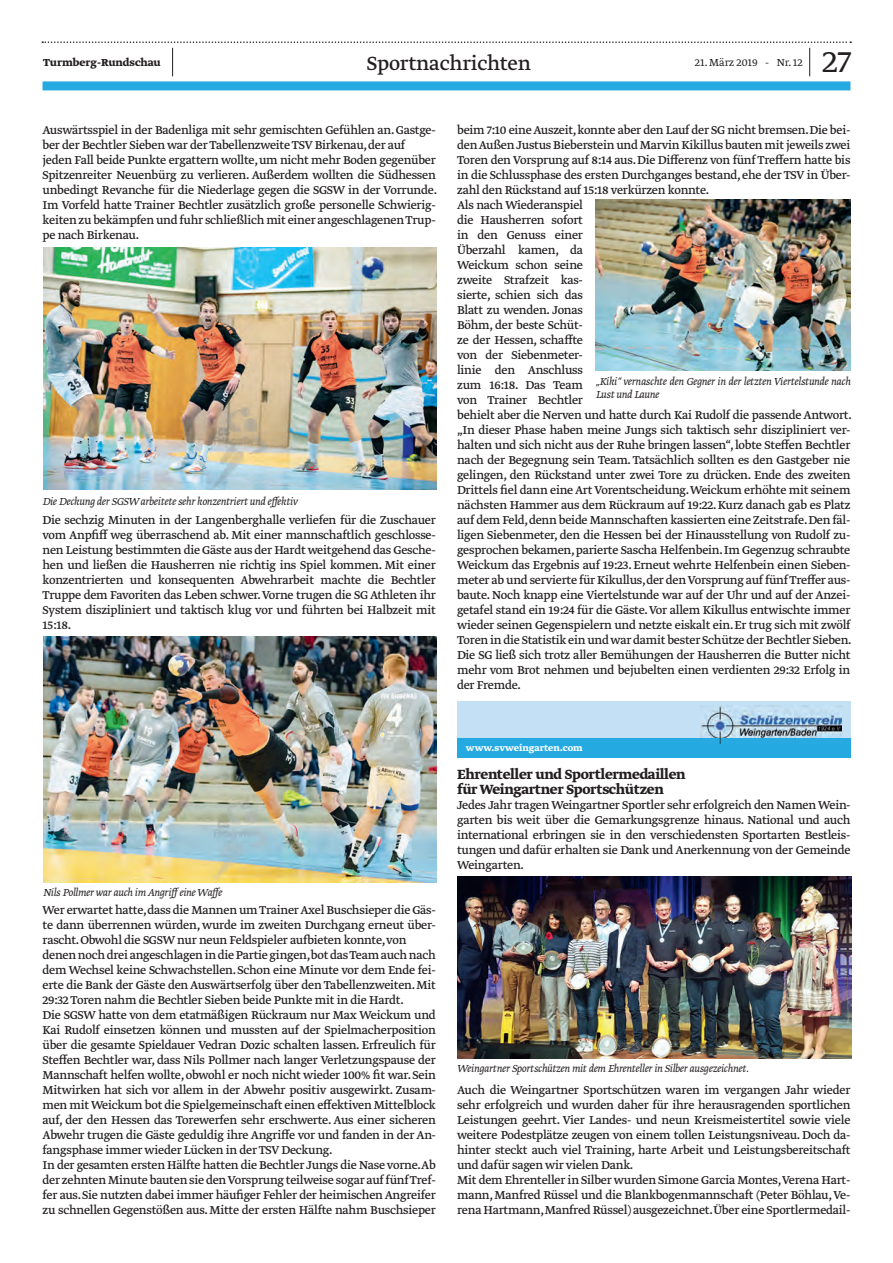
<style>
.page{position:relative;width:893px;height:1263px;background:#fff}
.page>*{position:absolute;margin:0;border:0;box-sizing:border-box;transform-origin:0 0}
.t1{font:300 36px "Greta Text Std";color:#231f20}
.t2{font:22.5px "Greta Text Std";letter-spacing:-.01em;color:#231f20}
.t3{font:700 15.75px/15px "Greta Text Std";letter-spacing:-.02em;color:#231f20}
.t4{font:13.5px/15px "Greta Text Std";letter-spacing:-.02em;color:#231f20}
.t5{font:italic 300 12px/13.5px "Greta Text Std";letter-spacing:-.02em;color:#231f20}
.t6{font:700 12px "Greta Text Std";color:#231f20}
.t7{font:300 12px "Greta Text Std";color:#231f20}
.t8{font:700 10.5px "Greta Text Std";color:#fff}
</style>
<div class="page">
<div style="left:43px;top:81px;width:807px;height:9px;background:#24aae1"></div>
<svg style="left:42px;top:41px;width:809px;height:35px"></svg>
<img style="left:43px;top:247px;width:394px;height:243px">
<img style="left:43px;top:636px;width:394px;height:246px">
<img style="left:596px;top:200px;width:255px;height:171px">
<div style="left:458px;top:701px;width:393px;height:57px;background:#c3e0f4"></div>
<div style="left:458px;top:738px;width:393px;height:20px;background:#24aae1"></div>
<img style="left:701px;top:706px;width:140px;height:38px">
<img style="left:458px;top:877px;width:393px;height:182px">
<p class="t6" style="left:43px;top:56px;width:119px">Turmberg-Rundschau</p>
<h2 class="t2" style="left:367px;top:50px;width:166px">Sportnachrichten</h2>
<p class="t7" style="left:695px;top:56px;width:109px">21. März 2019 - Nr. 12</p>
<h1 class="t1" style="left:822px;top:41px;width:30px">27</h1>
<p class="t4" style="left:43px;top:123px;width:396px">Auswärtsspiel in der Badenliga mit sehr gemischten Gefühlen an. Gastge&shy;ber der Bechtler Sieben war der Tabellenzweite TSV Birkenau, der auf jeden Fall beide Punkte ergattern wollte, um nicht mehr Boden gegenüber Spitzenreiter Neuenbürg zu verlieren. Außerdem wollten die Südhessen unbedingt Revanche für die Niederlage gegen die SGSW in der Vorrunde.<br>Im Vorfeld hatte Trainer Bechtler zusätzlich große personelle Schwierig&shy;keiten zu bekämpfen und fuhr schließlich mit einer angeschlagenen Trup&shy;pe nach Birkenau.</p>
<p class="t5" style="left:43px;top:495px;width:257px">Die Deckung der SGSW arbeitete sehr konzentriert und effektiv</p>
<p class="t4" style="left:43px;top:513px;width:395px;text-align:justify">Die sechzig Minuten in der Langenberghalle verliefen für die Zuschauer vom Anpfiff weg überraschend ab. Mit einer mannschaftlich geschlosse&shy;nen Leistung bestimmten die Gäste aus der Hardt weitgehend das Gesche&shy;hen und ließen die Hausherren nie richtig ins Spiel kommen. Mit einer konzentrierten und konsequenten Abwehrarbeit machte die Bechtler Truppe dem Favoriten das Leben schwer. Vorne trugen die SG Athleten ihr System diszipliniert und taktisch klug vor und führten bei Halbzeit mit 15:18.</p>
<p class="t4" style="left:457px;top:123px;width:396px">beim 7:10 eine Auszeit,konnte aber den Lauf der SG nicht bremsen.Die bei&shy;den Außen Justus Bieberstein und Marvin Kikillus bauten mit jeweils zwei Toren den Vorsprung auf 8:14 aus. Die Differenz von fünf Treffern hatte bis in die Schlussphase des ersten Durchganges bestand, ehe der TSV in Über&shy;zahl den Rückstand auf 15:18 verkürzen konnte.<br>Als nach Wiederanspiel<br>die Hausherren sofort<br>in den Genuss einer<br>Überzahl kamen, da<br>Weickum schon seine<br>zweite Strafzeit kas-<br>sierte, schien sich das<br>Blatt zu wenden. Jonas<br>Böhm, der beste Schüt-<br>ze der Hessen, schaffte<br>von der Siebenmeter-<br>linie den Anschluss<br>zum 16:18. Das Team<br>von Trainer Bechtler<br>behielt aber die Nerven und hatte durch Kai Rudolf die passende Antwort. „In dieser Phase haben meine Jungs sich taktisch sehr diszipliniert ver&shy;halten und sich nicht aus der Ruhe bringen lassen“, lobte Steffen Bechtler nach der Begegnung sein Team. Tatsächlich sollten es den Gastgeber nie gelingen, den Rückstand unter zwei Tore zu drücken. Ende des zweiten Drittels fiel dann eine Art Vorentscheidung.Weickum erhöhte mit seinem nächsten Hammer aus dem Rückraum auf 19:22. Kurz danach gab es Platz auf dem Feld,denn beide Mannschaften kassierten eine Zeitstrafe.Den fäl&shy;ligen Siebenmeter, den die Hessen bei der Hinausstellung von Rudolf zu&shy;gesprochen bekamen, parierte Sascha Helfenbein. Im Gegenzug schraubte Weickum das Ergebnis auf 19:23. Erneut wehrte Helfenbein einen Sieben&shy;meter ab und servierte für Kikullus,der den Vorsprung auf fünf Treffer aus&shy;baute. Noch knapp eine Viertelstunde war auf der Uhr und auf der Anzei&shy;getafel stand ein 19:24 für die Gäste. Vor allem Kikullus entwischte immer wieder seinen Gegenspielern und netzte eiskalt ein. Er trug sich mit zwölf Toren in die Statistik ein und war damit bester Schütze der Bechtler Sieben.<br>Die SG ließ sich trotz aller Bemühungen der Hausherren die Butter nicht mehr vom Brot nehmen und bejubelten einen verdienten 29:32 Erfolg in der Fremde.</p>
<p class="t5" style="left:596px;top:375px;width:257px">„Kiki“ vernaschte den Gegner in der letzten Viertelstunde nach<br>Lust und Laune</p>
<p class="t5" style="left:43px;top:886px;width:181px">Nils Pollmer war auch im Angriff eine Waffe</p>
<p class="t4" style="left:43px;top:903px;width:395px">Wer erwartet hatte,dass die Mannen um Trainer Axel Buschsieper die Gäs&shy;te dann überrennen würden, wurde im zweiten Durchgang erneut über&shy;rascht. Obwohl die SGSW nur neun Feldspieler aufbieten konnte,von denen noch drei angeschlagen in die Partie gingen,bot das Team auch nach dem Wechsel keine Schwachstellen. Schon eine Minute vor dem Ende fei&shy;erte die Bank der Gäste den Auswärtserfolg über den Tabellenzweiten. Mit 29:32 Toren nahm die Bechtler Sieben beide Punkte mit in die Hardt.<br>Die SGSW hatte von dem etatmäßigen Rückraum nur Max Weickum und Kai Rudolf einsetzen können und mussten auf der Spielmacherposition über die gesamte Spieldauer Vedran Dozic schalten lassen. Erfreulich für Steffen Bechtler war, dass Nils Pollmer nach langer Verletzungspause der Mannschaft helfen wollte, obwohl er noch nicht wieder 100% fit war. Sein Mitwirken hat sich vor allem in der Abwehr positiv ausgewirkt. Zusam&shy;men mit Weickum bot die Spielgemeinschaft einen effektiven Mittelblock auf, der den Hessen das Torewerfen sehr erschwerte. Aus einer sicheren Abwehr trugen die Gäste geduldig ihre Angriffe vor und fanden in der An&shy;fangsphase immer wieder Lücken in der TSV Deckung.<br>In der gesamten ersten Hälfte hatten die Bechtler Jungs die Nase vorne.Ab der zehnten Minute bauten sie den Vorsprung teilweise sogar auf fünf Tref&shy;fer aus. Sie nutzten dabei immer häufiger Fehler der heimischen Angreifer zu schnellen Gegenstößen aus. Mitte der ersten Hälfte nahm Buschsieper</p>
<p class="t8" style="left:466px;top:741px;width:118px">www.svweingarten.com</p>
<p class="t3" style="left:457px;top:767px;width:230px">Ehrenteller und Sportlermedaillen für Weingartner Sportschützen</p>
<p class="t4" style="left:457px;top:798px;width:395px;text-align:justify">Jedes Jahr tragen Weingartner Sportler sehr erfolgreich den Namen Wein&shy;garten bis weit über die Gemarkungsgrenze hinaus. National und auch international erbringen sie in den verschiedensten Sportarten Bestleis&shy;tungen und dafür erhalten sie Dank und Anerkennung von der Gemeinde Weingarten.</p>
<p class="t5" style="left:457px;top:1062px;width:293px">Weingartner Sportschützen mit dem Ehrenteller in Silber ausgezeichnet.</p>
<p class="t4" style="left:457px;top:1083px;width:395px">Auch die Weingartner Sportschützen waren im vergangen Jahr wieder sehr erfolgreich und wurden daher für ihre herausragenden sportlichen Leistungen geehrt. Vier Landes- und neun Kreismeistertitel sowie viele weitere Podestplätze zeugen von einem tollen Leistungsniveau. Doch da&shy;hinter steckt auch viel Training, harte Arbeit und Leistungsbereitschaft und dafür sagen wir vielen Dank.<br>Mit dem Ehrenteller in Silber wurden Simone Garcia Montes,Verena Hart&shy;mann, Manfred Rüssel und die Blankbogenmannschaft (Peter Böhlau, Ve&shy;rena Hartmann,Manfred Rüssel) ausgezeichnet.Über eine Sportlermedail-</p>
</div>
